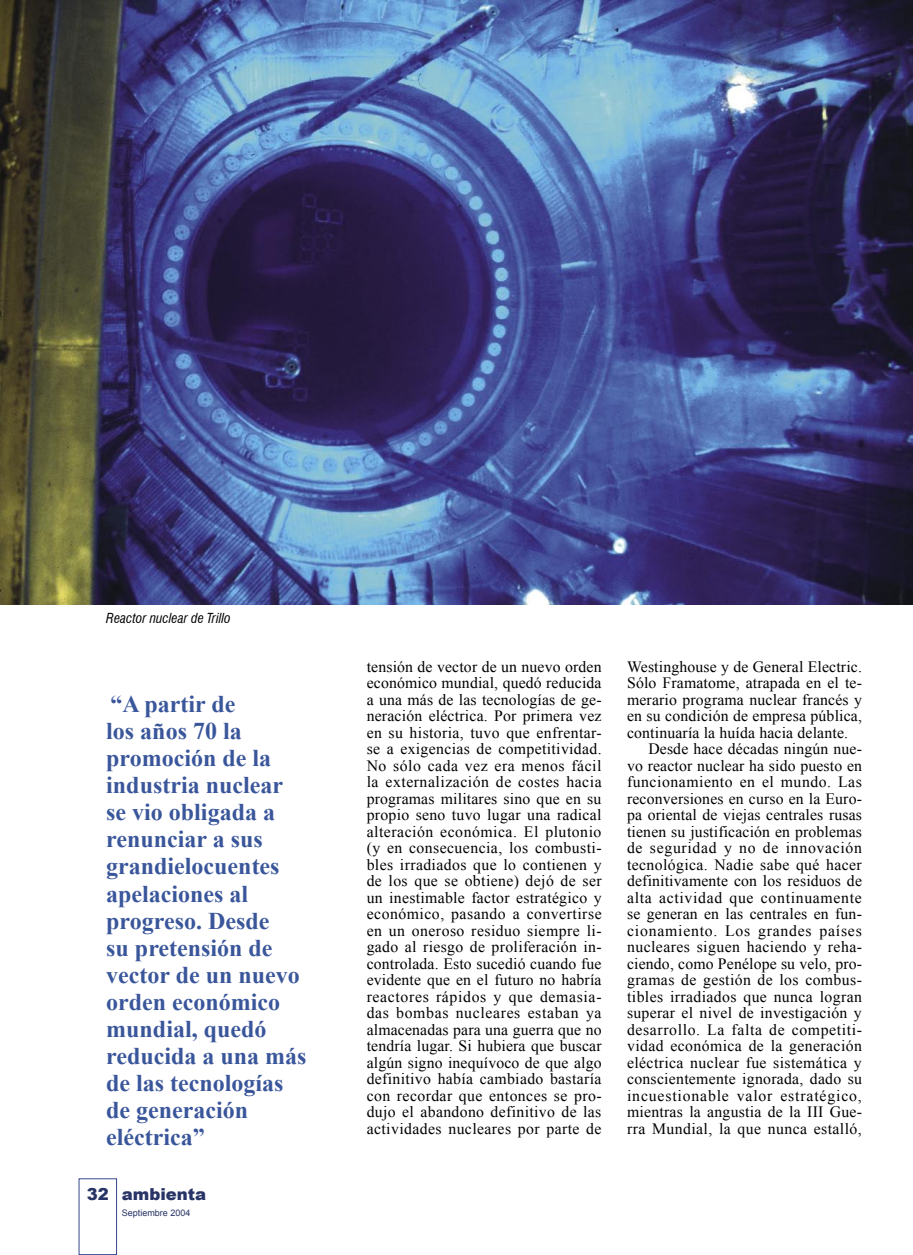
<style>
.page{position:relative;width:913px;height:1255px;background:#fff}
.page>*{position:absolute;margin:0;border:0;box-sizing:border-box;transform-origin:0 0}
.Sumarios{font:700 24px/27px "Times New Roman";color:#3a569b}
.t1{font:900 16.5px "Arial";color:#283366}
.Texto_general-OK{font:15.75px/16.5px "Times New Roman";letter-spacing:.02em;color:#000;text-align:justify}
.Pié_de_foto{font:italic condensed 13.5px "Swiss 721 BT";color:#000}
.t2{font:9px "Arial";color:#283366}
</style>
<div class="page">
<div style="left:79px;top:1178px;width:38px;height:76px;border:1px solid #36478b"></div>
<img style="left:0;top:0;width:913px;height:605px">
<p class="Pié_de_foto" style="left:106px;top:610px;width:126px">Reactor nuclear de Trillo</p>
<p class="Sumarios" style="left:106px;top:690px;width:202px">“A partir de<br>los años 70 la promoción de la industria nuclear se vio obligada a renunciar a sus grandielocuentes apelaciones al progreso. Desde<br>su pretensión de vector de un nuevo orden económico mundial, quedó reducida a una más de las tecnologías de generación eléctrica”</p>
<p class="t1" style="left:87px;top:1181px;width:24px">32</p>
<p class="t1" style="left:122px;top:1181px;width:86px">ambienta</p>
<p class="t2" style="left:122px;top:1207px;width:70px">Septiembre 2004</p>
<p class="Texto_general-OK" style="left:367px;top:658px;width:237px">tensión de vector de un nuevo orden económico mundial, quedó reducida a una más de las tecnologías de ge&shy;neración eléctrica. Por primera vez en su historia, tuvo que enfrentar&shy;se a exigencias de competitividad.<br>No sólo cada vez era menos fácil la externalización de costes hacia programas militares sino que en su propio seno tuvo lugar una radical alteración económica. El plutonio (y en consecuencia, los combusti&shy;bles irradiados que lo contienen y de los que se obtiene) dejó de ser un inestimable factor estratégico y económico, pasando a convertirse en un oneroso residuo siempre li&shy;gado al riesgo de proliferación in&shy;controlada. Esto sucedió cuando fue evidente que en el futuro no habría reactores rápidos y que demasia&shy;das bombas nucleares estaban ya almacenadas para una guerra que no tendría lugar. Si hubiera que buscar algún signo inequívoco de que algo definitivo había cambiado bastaría con recordar que entonces se pro&shy;dujo el abandono definitivo de las actividades nucleares por parte de</p>
<p class="Texto_general-OK" style="left:627px;top:658px;width:236px">Westinghouse y de General Electric.<br>Sólo Framatome, atrapada en el te&shy;merario programa nuclear francés y en su condición de empresa pública, continuaría la huída hacia delante.</p>
<p class="Texto_general-OK" style="left:627px;top:740px;width:236px;text-indent:21px">Desde hace décadas ningún nue&shy;vo reactor nuclear ha sido puesto en funcionamiento en el mundo. Las reconversiones en curso en la Euro&shy;pa oriental de viejas centrales rusas tienen su justificación en problemas de seguridad y no de innovación tecnológica. Nadie sabe qué hacer definitivamente con los residuos de alta actividad que continuamente se generan en las centrales en fun&shy;cionamiento. Los grandes países nucleares siguen haciendo y reha&shy;ciendo, como Penélope su velo, pro&shy;gramas de gestión de los combus&shy;tibles irradiados que nunca logran superar el nivel de investigación y desarrollo. La falta de competiti&shy;vidad económica de la generación eléctrica nuclear fue sistemática y conscientemente ignorada, dado su incuestionable valor estratégico, mientras la angustia de la III Gue&shy;rra Mundial, la que nunca estalló,</p>
</div>
